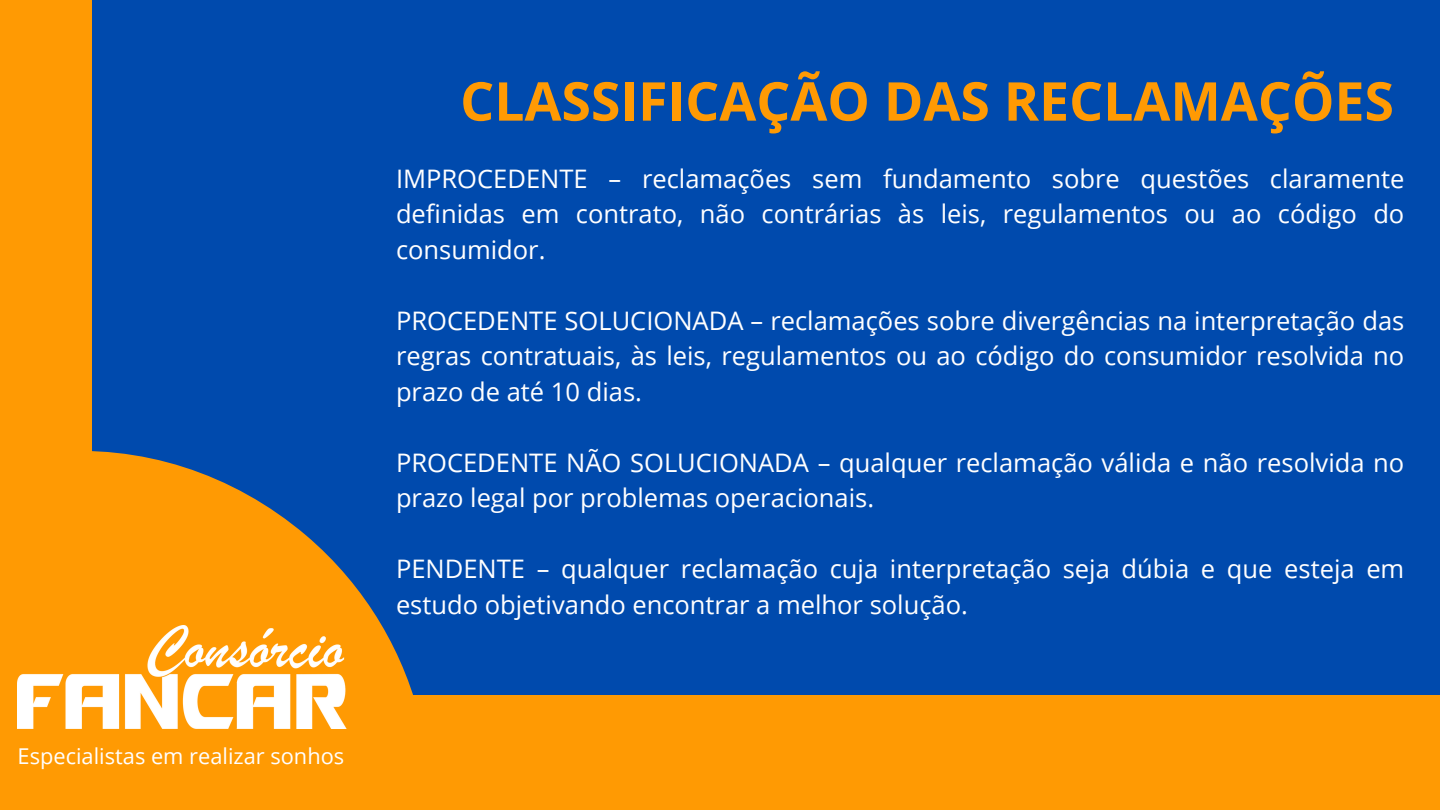
<style>
.page{position:relative;width:1440px;height:810px;background:#004aad}
.page>*{position:absolute;margin:0;border:0;box-sizing:border-box;transform-origin:0 0}
.t1{font:700 53.5px "Open Sans";color:#ff9a03}
.t2{font:25.5px/35.5px "Open Sans";color:#fff;text-align:justify}
.t3{font:21.8px "Open Sans";color:#fff}
</style>
<div class="page">
<svg style="left:0;top:451px;width:413px;height:244px;fill:#ff9a03"></svg>
<div style="left:0;top:695px;width:1440px;height:115px;background:#ff9a03"></div>
<div style="left:0;top:0;width:92px;height:606px;background:#ff9a03"></div>
<img style="left:18px;top:625px;width:328px;height:104px">
<p class="t3" style="left:18px;top:741px;width:328px">Especialistas em realizar sonhos</p>
<p class="t1" style="left:460px;top:64px;width:935px">CLASSIFICAÇÃO DAS RECLAMAÇÕES</p>
<h1 class="t2" style="left:396px;top:160px;width:1010px">IMPROCEDENTE – reclamações sem fundamento sobre questões claramente definidas em contrato, não contrárias às leis, regulamentos ou ao código do consumidor.</h1>
<h2 class="t2" style="left:396px;top:302px;width:1010px">PROCEDENTE SOLUCIONADA – reclamações sobre divergências na interpretação das regras contratuais, às leis, regulamentos ou ao código do consumidor resolvida no prazo de até 10 dias.</h2>
<h2 class="t2" style="left:396px;top:444px;width:1010px">PROCEDENTE NÃO SOLUCIONADA – qualquer reclamação válida e não resolvida no prazo legal por problemas operacionais.</h2>
<h2 class="t2" style="left:396px;top:551px;width:1010px">PENDENTE – qualquer reclamação cuja interpretação seja dúbia e que esteja em estudo objetivando encontrar a melhor solução.</h2>
</div>
